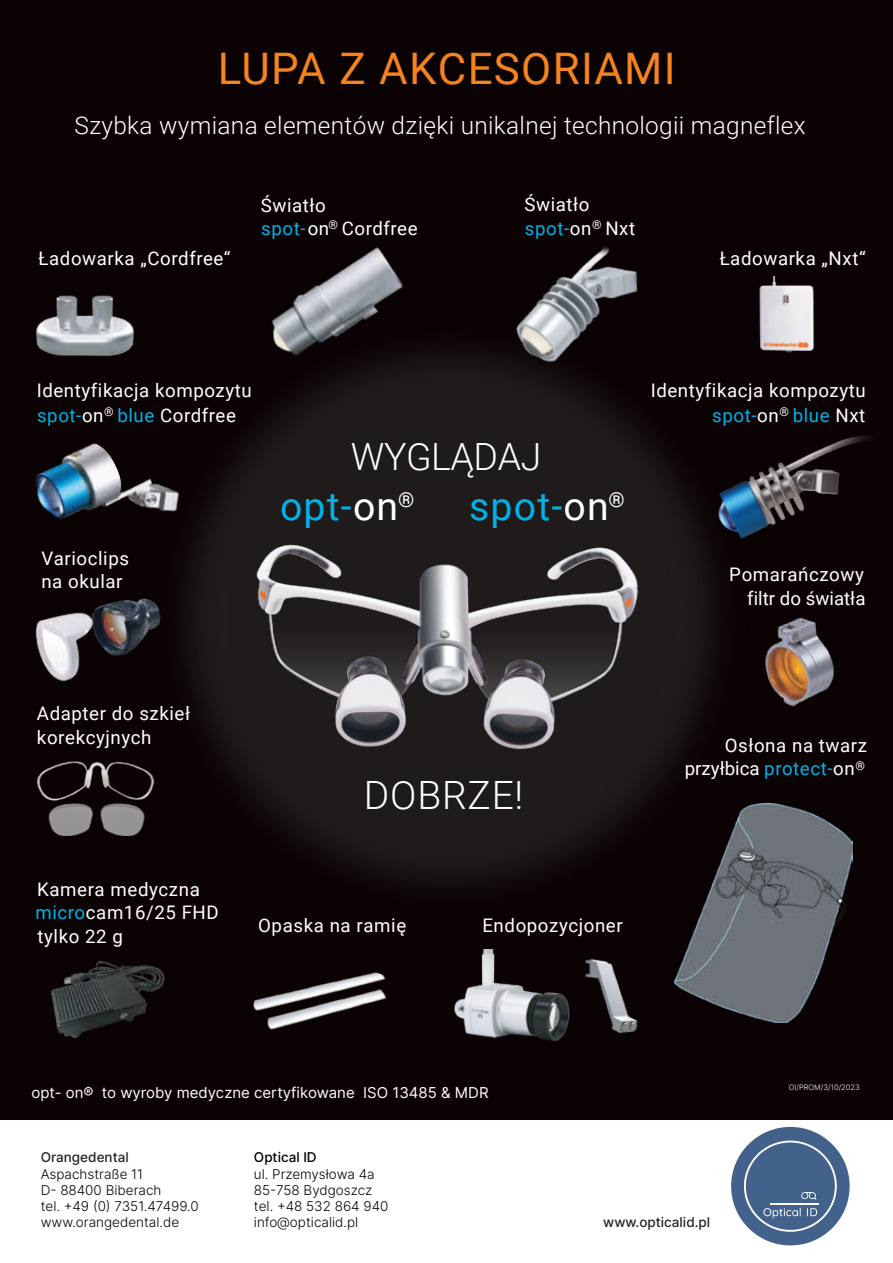
<style>
.page{position:relative;width:893px;height:1263px;background:#0a0203}
.page>*{position:absolute;margin:0;border:0;box-sizing:border-box;transform-origin:0 0}
.t1{font:43.5px "Roboto";letter-spacing:.03em;color:#f5831f}
.t2{font:39.3px "Roboto";letter-spacing:.03em;color:#00b1e8}
.t3{font:300 39px "Roboto";letter-spacing:.02em;color:#fff}
.t4{font:300 37.5px "Roboto";letter-spacing:-.01em;color:#fff}
.t5{font:300 24.45px "Roboto";letter-spacing:.015em;color:#fff}
.t6{font:18.75px/23px "Roboto";letter-spacing:.03em;color:#fff}
.t7{font:18.75px "Roboto";letter-spacing:.03em;color:#00b1e8}
.t8{font:15px "Inter";color:#fff}
.t9{font:300 13.5px/16.2px "Inter";color:#0a0203}
.t10{font:500 13.5px "Inter";color:#262225}
.t11{font:500 13.5px "Inter";color:#000}
.t12{font:300 7.5px "Inter";color:#fff}
.s1{color:#00b1e8}
.s2{font-size:18.6px}
.s3{color:#fff}
</style>
<div class="page">
<img style="left:134px;top:350px;width:583px;height:537px">
<img style="left:675px;top:803px;width:178px;height:220px">
<img style="left:37px;top:757px;width:119px;height:45px">
<img style="left:48px;top:799px;width:98px;height:36px">
<img style="left:35px;top:597px;width:127px;height:87px">
<img style="left:586px;top:959px;width:52px;height:74px">
<img style="left:253px;top:972px;width:134px;height:58px">
<img style="left:36px;top:295px;width:107px;height:67px">
<img style="left:86px;top:295px;width:49px;height:68px">
<img style="left:759px;top:277px;width:55px;height:76px">
<img style="left:36px;top:435px;width:147px;height:93px">
<img style="left:706px;top:429px;width:162px;height:125px">
<img style="left:258px;top:247px;width:155px;height:135px">
<img style="left:502px;top:246px;width:152px;height:136px">
<img style="left:50px;top:961px;width:115px;height:77px">
<img style="left:765px;top:617px;width:69px;height:90px">
<img style="left:454px;top:949px;width:116px;height:92px">
<div style="left:0;top:1120px;width:893px;height:143px;background:#fff"></div>
<div style="left:731px;top:1127px;width:119px;height:118px;background:#42628b;border-radius:50%"></div>
<svg style="left:744px;top:1140px;width:93px;height:92px"></svg>
<img style="left:239px;top:525px;width:415px;height:236px">
<h1 class="t1" style="left:218px;top:38px;width:460px">LUPA Z AKCESORIAMI</h1>
<h3 class="t5" style="left:75px;top:108px;width:733px">Szybka wymiana elementów dzięki unikalnej technologii magneflex</h3>
<p class="t6" style="left:261px;top:193px;width:158px">Światło<br><span class="s1">spot-</span> <sup>®</sup> Cord<span class="s2">free</span></p>
<p class="t6" style="left:308px;top:216px;width:23px">on</p>
<p class="t6" style="left:524px;top:192px;width:67px">Światło</p>
<p class="t7" style="left:525px;top:215px;width:112px">spot-<span class="s3">on</span><sup>®</sup> <span class="s3">Nxt</span></p>
<p class="t6" style="left:39px;top:246px;width:193px">Ładowarka „Cordfree“</p>
<p class="t6" style="left:720px;top:246px;width:148px">Ładowarka „Nxt“</p>
<p class="t6" style="left:37px;top:376px;width:217px;line-height:25.8px">Identyfikacja kompozytu <span class="s1">spot-</span>on<sup>®</sup> <span class="s1">blue</span> Cordfree</p>
<p class="t6" style="left:651px;top:376px;width:217px;line-height:26px;text-align:right">Identyfikacja kompozytu <span class="s1">spot-</span>on<sup>®</sup> <span class="s1">blue</span> Nxt</p>
<h3 class="t4" style="left:351px;top:430px;width:192px">WYGLĄDAJ</h3>
<p class="t6" style="left:41px;top:546px;width:89px">Varioclips na okular</p>
<h2 class="t2" style="left:280px;top:478px;width:136px">opt-<span class="s3">on</span><sup>®</sup></h2>
<h2 class="t2" style="left:469px;top:478px;width:157px">spot-<span class="s3">on</span><sup>®</sup></h2>
<p class="t6" style="left:37px;top:701px;width:155px;line-height:23.5px">Adapter do szkieł korekcyjnych</p>
<p class="t6" style="left:37px;top:877px;width:164px">Kamera medyczna</p>
<p class="t6" style="left:38px;top:924px;width:87px">tylko 22 g</p>
<p class="t6" style="left:36px;top:900px;width:185px"><span class="s1">micro</span>cam16/25 FHD</p>
<h3 class="t3" style="left:364px;top:767px;width:161px">DOBRZE!</h3>
<p class="t6" style="left:258px;top:913px;width:150px">Opaska na ramię</p>
<p class="t6" style="left:482px;top:913px;width:142px">Endopozycjoner</p>
<p class="t6" style="left:729px;top:561px;width:138px;line-height:24.5px;text-align:right">Pomarańczowy filtr do światła</p>
<p class="t6" style="left:685px;top:733px;width:184px;text-align:right">Osłona na twarz przyłbica <span class="s1">protect-</span>on<sup>®</sup></p>
<p class="t8" style="left:31px;top:1082px;width:459px">opt- on® to wyroby medyczne certyfikowane ISO 13485 &amp; MDR</p>
<p class="t12" style="left:789px;top:1082px;width:72px">OI/PROM/3/10/2023</p>
<p class="t10" style="left:41px;top:1148px;width:89px">Orangedental</p>
<p class="t9" style="left:41px;top:1165px;width:159px">Aspachstraße 11<br>D- 88400 Biberach<br>tel. +49 (0) 7351.47499.0 www.orangedental.de</p>
<p class="t11" style="left:254px;top:1148px;width:64px">Optical ID</p>
<p class="t9" style="left:254px;top:1165px;width:136px">ul. Przemysłowa 4a<br>85-758 Bydgoszcz tel. +48 532 864 940 info@opticalid.pl</p>
<p class="t10" style="left:603px;top:1212px;width:109px">www.opticalid.pl</p>
</div>
